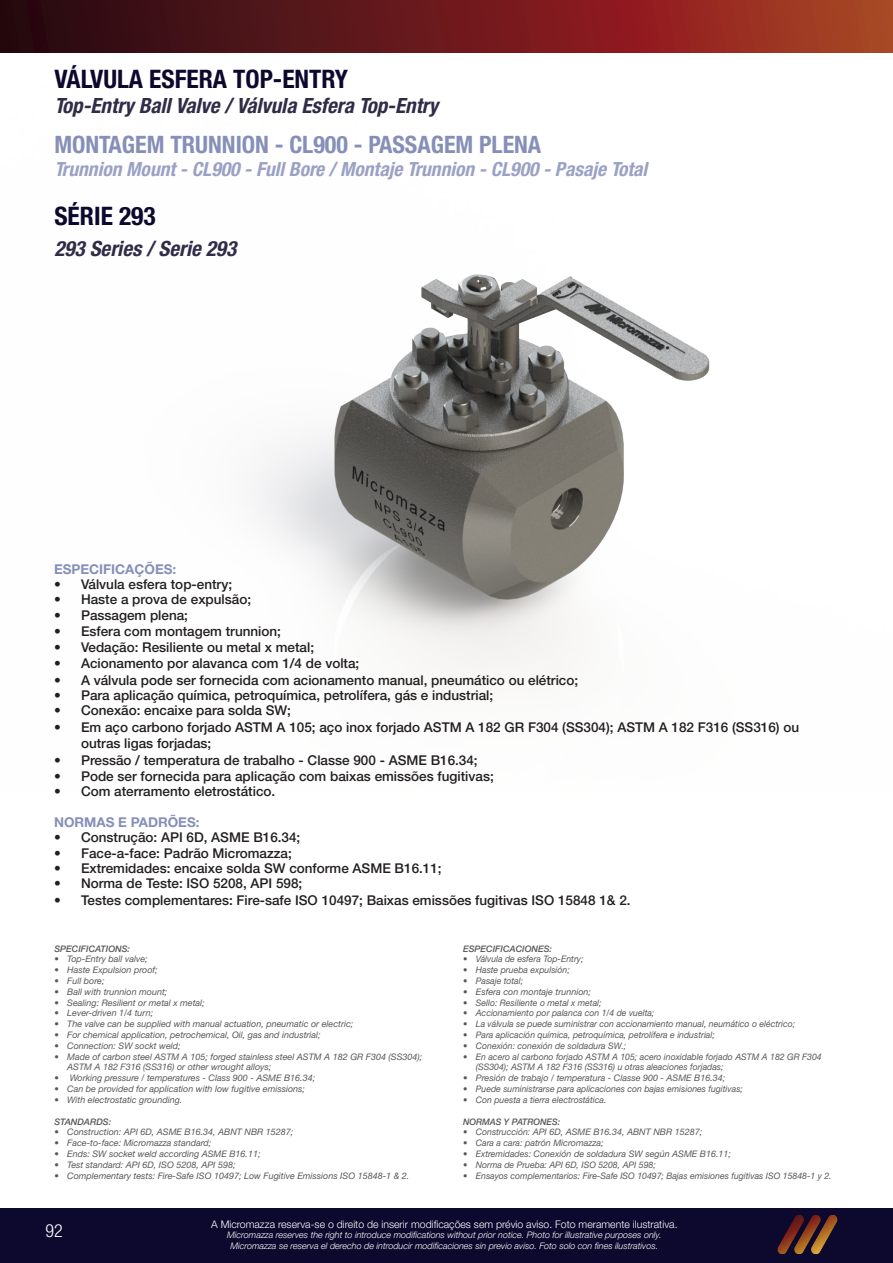
<style>
.page{position:relative;width:893px;height:1263px;background:#fff}
.page>*{position:absolute;margin:0;border:0;box-sizing:border-box;transform-origin:0 0}
.t1{font:25.5px "Helvetica Neue LT 77 Bd Cn";color:#0d092e}
.t2{font:24px "Helvetica Neue LT 77 Bd Cn";color:#868fb8}
.t3{font:21px "Helvetica Neue LT 77 Bd Cn Obl";color:#302c47}
.t4{font:19.5px "Helvetica Neue LT 77 Bd Cn Obl";color:#9ba1c4}
.t5{font:18px "Helvetica Neue LT 47 Lt Cn";color:#fff}
.t6{font:13.5px/16.5px "Helvetica Neue LT 65 Md";color:#231f20}
.título_especificaçõe{font:13.5px "Helvetica Neue LT 75 Bd";color:#868fb8}
.t7{font:10.5px "Helvetica Neue LT 45 Lt";color:#fff}
.t8{font:9px/10.8px "Helvetica Neue LT 56 It";color:#57585a}
.t9{font:9px "Helvetica Neue LT 46 Lt It";color:#fff}
.título_especificaçõe-2{font:9px "Helvetica Neue LT 66 Md It";color:#57585a}
.titulo_especificaçõe{font:9px "Helvetica Neue LT 66 Md It";color:#57585a}
</style>
<div class="page">
<img style="left:255px;top:274px;width:455px;height:401px">
<svg style="left:0;top:0;width:893px;height:53px;background:#6c1d1b"></svg>
<div style="left:0;top:1208px;width:893px;height:55px;background:#0d092e"></div>
<img style="left:777px;top:1215px;width:61px;height:38px">
<p class="t1" style="left:54px;top:64px;width:295px">VÁLVULA ESFERA TOP-ENTRY</p>
<p class="t3" style="left:54px;top:93px;width:385px">Top-Entry Ball Valve / Válvula Esfera Top-Entry</p>
<p class="t2" style="left:54px;top:130px;width:488px">MONTAGEM TRUNNION - CL900 - PASSAGEM PLENA</p>
<p class="t4" style="left:54px;top:158px;width:594px">Trunnion Mount - CL900 - Full Bore / Montaje Trunnion - CL900 - Pasaje Total</p>
<p class="t1" style="left:54px;top:201px;width:103px">SÉRIE 293</p>
<p class="t3" style="left:54px;top:236px;width:183px">293 Series / Serie 293</p>
<p class="título_especificaçõe" style="left:54px;top:561px;width:124px">ESPECIFICAÇÕES:</p>
<p class="t6" style="left:54px;top:576px;width:180px">• Válvula esfera top-entry;</p>
<p class="t6" style="left:54px;top:591px;width:199px">• Haste a prova de expulsão;</p>
<p class="t6" style="left:54px;top:606px;width:136px">• Passagem plena;</p>
<p class="t6" style="left:54px;top:623px;width:229px">• Esfera com montagem trunnion;</p>
<p class="t6" style="left:54px;top:638px;width:262px">• Vedação: Resiliente ou metal x metal;</p>
<p class="t6" style="left:54px;top:655px;width:307px">• Acionamento por alavanca com 1/4 de volta;</p>
<p class="t6" style="left:54px;top:671px;width:526px">• A válvula pode ser fornecida com acionamento manual, pneumático ou elétrico;</p>
<p class="t6" style="left:54px;top:687px;width:441px">• Para aplicação química, petroquímica, petrolífera, gás e industrial;</p>
<p class="t6" style="left:54px;top:702px;width:238px">• Conexão: encaixe para solda SW;</p>
<p class="t6" style="left:81px;top:718px;width:720px;text-indent:-27px">• Em aço carbono forjado ASTM A 105; aço inox forjado ASTM A 182 GR F304 (SS304); ASTM A 182 F316 (SS316) ou outras ligas forjadas;</p>
<p class="t6" style="left:54px;top:751px;width:425px">• Pressão / temperatura de trabalho - Classe 900 - ASME B16.34;</p>
<p class="t6" style="left:54px;top:768px;width:441px">• Pode ser fornecida para aplicação com baixas emissões fugitivas;</p>
<p class="t6" style="left:54px;top:783px;width:223px">• Com aterramento eletrostático.</p>
<p class="título_especificaçõe" style="left:54px;top:814px;width:147px">NORMAS E PADRÕES:</p>
<p class="t6" style="left:54px;top:829px;width:248px">• Construção: API 6D, ASME B16.34;</p>
<p class="t6" style="left:54px;top:844px;width:239px">• Face-a-face: Padrão Micromazza;</p>
<p class="t6" style="left:54px;top:860px;width:389px">• Extremidades: encaixe solda SW conforme ASME B16.11;</p>
<p class="t6" style="left:54px;top:875px;width:250px">• Norma de Teste: ISO 5208, API 598;</p>
<p class="t6" style="left:54px;top:891px;width:578px">• Testes complementares: Fire-safe ISO 10497; Baixas emissões fugitivas ISO 15848 1&amp; 2.</p>
<p class="titulo_especificaçõe" style="left:54px;top:943px;width:77px">SPECIFICATIONS:</p>
<p class="t8" style="left:54px;top:954px;width:95px">• Top-Entry ball valve;</p>
<p class="t8" style="left:54px;top:964px;width:105px">• Haste Expulsion proof;</p>
<p class="t8" style="left:54px;top:975px;width:52px">• Full bore;</p>
<p class="t8" style="left:54px;top:986px;width:114px">• Ball with trunnion mount;</p>
<p class="t8" style="left:54px;top:997px;width:152px">• Sealing: Resilient or metal x metal;</p>
<p class="t8" style="left:54px;top:1008px;width:100px">• Lever-driven 1/4 turn;</p>
<p class="t8" style="left:54px;top:1018px;width:301px">• The valve can be supplied with manual actuation, pneumatic or electric;</p>
<p class="t8" style="left:54px;top:1029px;width:268px">• For chemical application, petrochemical, Oil, gas and industrial;</p>
<p class="t8" style="left:54px;top:1040px;width:128px">• Connection: SW sockt weld;</p>
<p class="t8" style="left:67px;top:1051px;width:357px;text-indent:-13px">• Made of carbon steel ASTM A 105; forged stainless steel ASTM A 182 GR F304 (SS304);<br>ASTM A 182 F316 (SS316) or other wrought alloys;</p>
<p class="t8" style="left:54px;top:1072px;width:262px">• Working pressure / temperatures - Class 900 - ASME B16.34;</p>
<p class="t8" style="left:54px;top:1083px;width:252px">• Can be provided for application with low fugitive emissions;</p>
<p class="t8" style="left:54px;top:1094px;width:129px">• With electrostatic grounding.</p>
<p class="titulo_especificaçõe" style="left:54px;top:1116px;width:58px">STANDARDS:</p>
<p class="t8" style="left:54px;top:1126px;width:240px">• Construction: API 6D, ASME B16.34, ABNT NBR 15287;</p>
<p class="t8" style="left:54px;top:1137px;width:158px">• Face-to-face: Micromazza standard;</p>
<p class="t8" style="left:54px;top:1148px;width:208px">• Ends: SW socket weld according ASME B16.11;</p>
<p class="t8" style="left:54px;top:1159px;width:183px">• Test standard: API 6D, ISO 5208, API 598;</p>
<p class="t8" style="left:54px;top:1170px;width:356px">• Complementary tests: Fire-Safe ISO 10497; Low Fugitive Emissions ISO 15848-1 &amp; 2.</p>
<p class="título_especificaçõe-2" style="left:463px;top:943px;width:91px">ESPECIFICACIONES:</p>
<p class="t8" style="left:463px;top:954px;width:122px">• Válvula de esfera Top-Entry;</p>
<p class="t8" style="left:463px;top:964px;width:108px">• Haste prueba expulsión;</p>
<p class="t8" style="left:463px;top:975px;width:62px">• Pasaje total;</p>
<p class="t8" style="left:463px;top:986px;width:129px">• Esfera con montaje trunnion;</p>
<p class="t8" style="left:463px;top:997px;width:140px">• Sello: Resiliente o metal x metal;</p>
<p class="t8" style="left:463px;top:1008px;width:193px">• Accionamiento por palanca con 1/4 de vuelta;</p>
<p class="t8" style="left:463px;top:1018px;width:334px">• La válvula se puede suministrar con accionamiento manual, neumático o eléctrico;</p>
<p class="t8" style="left:463px;top:1029px;width:253px">• Para aplicación química, petroquímica, petrolífera e industrial;</p>
<p class="t8" style="left:463px;top:1040px;width:165px">• Conexión: conexión de soldadura SW.;</p>
<p class="t8" style="left:476px;top:1051px;width:347px;text-indent:-13px">• En acero al carbono forjado ASTM A 105; acero inoxidable forjado ASTM A 182 GR F304 (SS304); ASTM A 182 F316 (SS316) u otras aleaciones forjadas;</p>
<p class="t8" style="left:463px;top:1072px;width:264px">• Presión de trabajo / temperatura - Classe 900 - ASME B16.34;</p>
<p class="t8" style="left:463px;top:1083px;width:281px">• Puede suministrarse para aplicaciones con bajas emisiones fugitivas;</p>
<p class="t8" style="left:463px;top:1094px;width:145px">• Con puesta a tierra electrostática.</p>
<p class="título_especificaçõe-2" style="left:463px;top:1116px;width:99px">NORMAS Y PATRONES:</p>
<p class="t8" style="left:463px;top:1126px;width:241px">• Construcción: API 6D, ASME B16.34, ABNT NBR 15287;</p>
<p class="t8" style="left:463px;top:1137px;width:142px">• Cara a cara: patrón Micromazza;</p>
<p class="t8" style="left:463px;top:1148px;width:270px">• Extremidades: Conexión de soldadura SW según ASME B16.11;</p>
<p class="t8" style="left:463px;top:1159px;width:194px">• Norma de Prueba: API 6D, ISO 5208, API 598;</p>
<p class="t8" style="left:463px;top:1170px;width:370px">• Ensayos complementarios: Fire-Safe ISO 10497; Bajas emisiones fugitivas ISO 15848-1 y 2.</p>
<p class="t5" style="left:45px;top:1220px;width:19px">92</p>
<p class="t7" style="left:211px;top:1217px;width:468px">A Micromazza reserva-se o direito de inserir modificações sem prévio aviso. Foto meramente ilustrativa.</p>
<p class="t9" style="left:227px;top:1230px;width:436px">Micromazza reserves the right to introduce modifications without prior notice. Photo for illustrative purposes only.</p>
<p class="t9" style="left:230px;top:1241px;width:429px">Micromazza se reserva el derecho de introducir modificaciones sin previo aviso. Foto solo con fines ilustrativos.</p>
</div>
